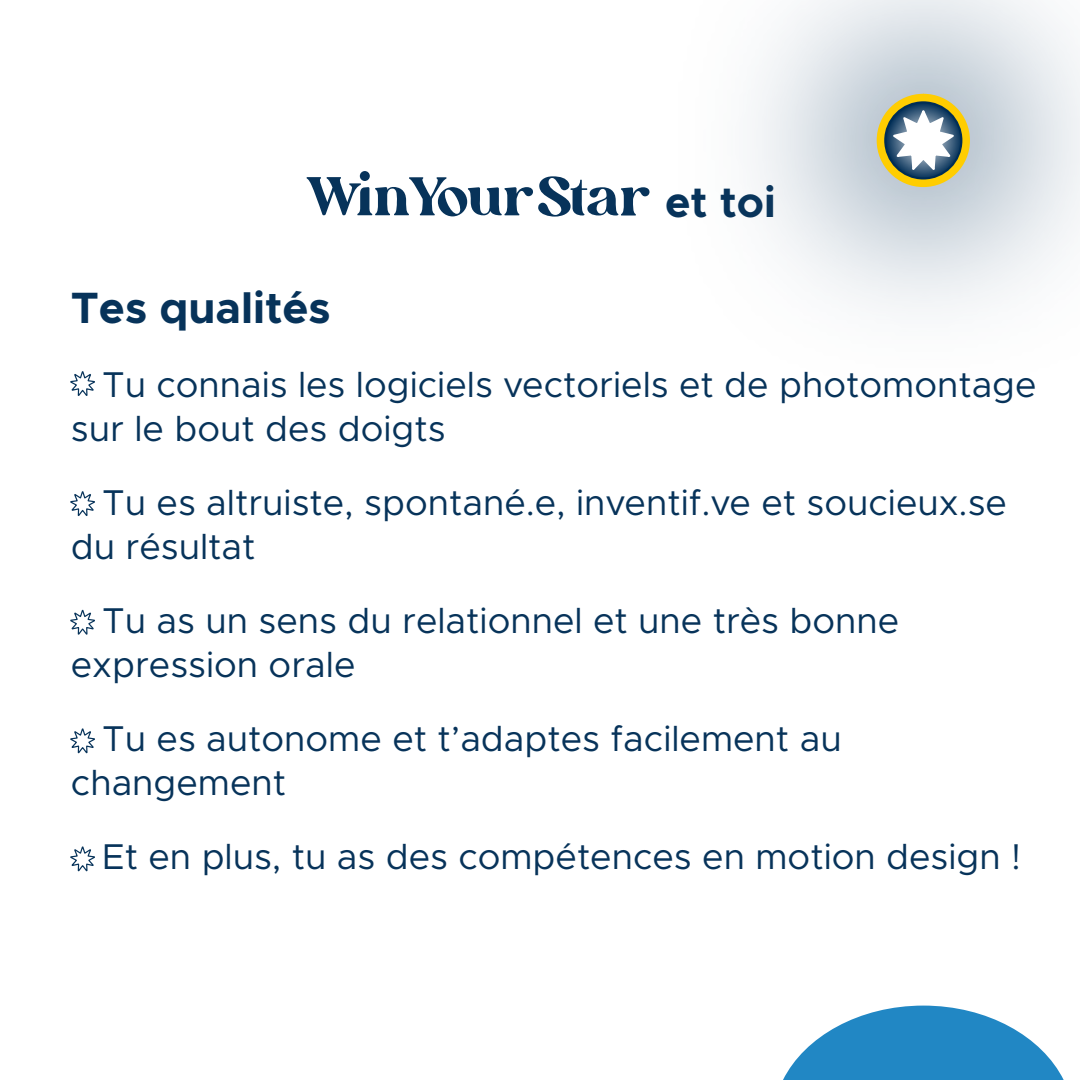
<style>
.page{position:relative;width:1080px;height:1080px;background:#fff}
.page>*{position:absolute;margin:0;border:0;box-sizing:border-box;transform-origin:0 0}
.t1{font:700 44px "Metropolis";color:#07335a}
.t2{font:700 43px "Metropolis";color:#07335a}
.t3{font:36px/44px "Metropolis";color:#07335a}
</style>
<div class="page">
<div style="left:360px;top:171px;width:10px;height:10px;background:#07335a;border-radius:50%"></div>
<svg style="left:306px;top:176px;width:344px;height:41px"></svg>
<svg style="left:70px;top:371px;width:25px;height:25px"></svg>
<svg style="left:70px;top:491px;width:25px;height:25px"></svg>
<svg style="left:70px;top:728px;width:25px;height:26px"></svg>
<svg style="left:70px;top:609px;width:25px;height:26px"></svg>
<svg style="left:70px;top:846px;width:25px;height:26px"></svg>
<svg style="left:783px;top:1006px;width:281px;height:74px"></svg>
<img style="left:754px;top:0;width:326px;height:312px">
<div style="left:877px;top:94px;width:93px;height:93px;background:#ffcd01;border:4px solid #ffcd01;border-radius:50%"></div>
<svg style="left:885px;top:102px;width:76px;height:76px"></svg>
<svg style="left:889px;top:108px;width:69px;height:66px;background:#95a4a6"></svg>
<div style="left:884px;top:101px;width:78px;height:79px;border:2px solid #002d55;border-radius:50%"></div>
<p class="t1" style="left:71px;top:288px;width:261px">Tes qualités</p>
<p class="t2" style="left:665px;top:183px;width:112px">et toi</p>
<p class="t3" style="left:71px;top:364px;width:967px;text-indent:31px">Tu connais les logiciels vectoriels et de photomontage sur le bout des doigts</p>
<p class="t3" style="left:71px;top:482px;width:938px;text-indent:31px">Tu es altruiste, spontané.e, inventif.ve et soucieux.se du résultat</p>
<p class="t3" style="left:71px;top:600px;width:830px;text-indent:31px">Tu as un sens du relationnel et une très bonne expression orale</p>
<p class="t3" style="left:71px;top:718px;width:772px;text-indent:31px">Tu es autonome et t’adaptes facilement au changement</p>
<p class="t3" style="left:102px;top:836px;width:920px">Et en plus, tu as des compétences en motion design !</p>
</div>
